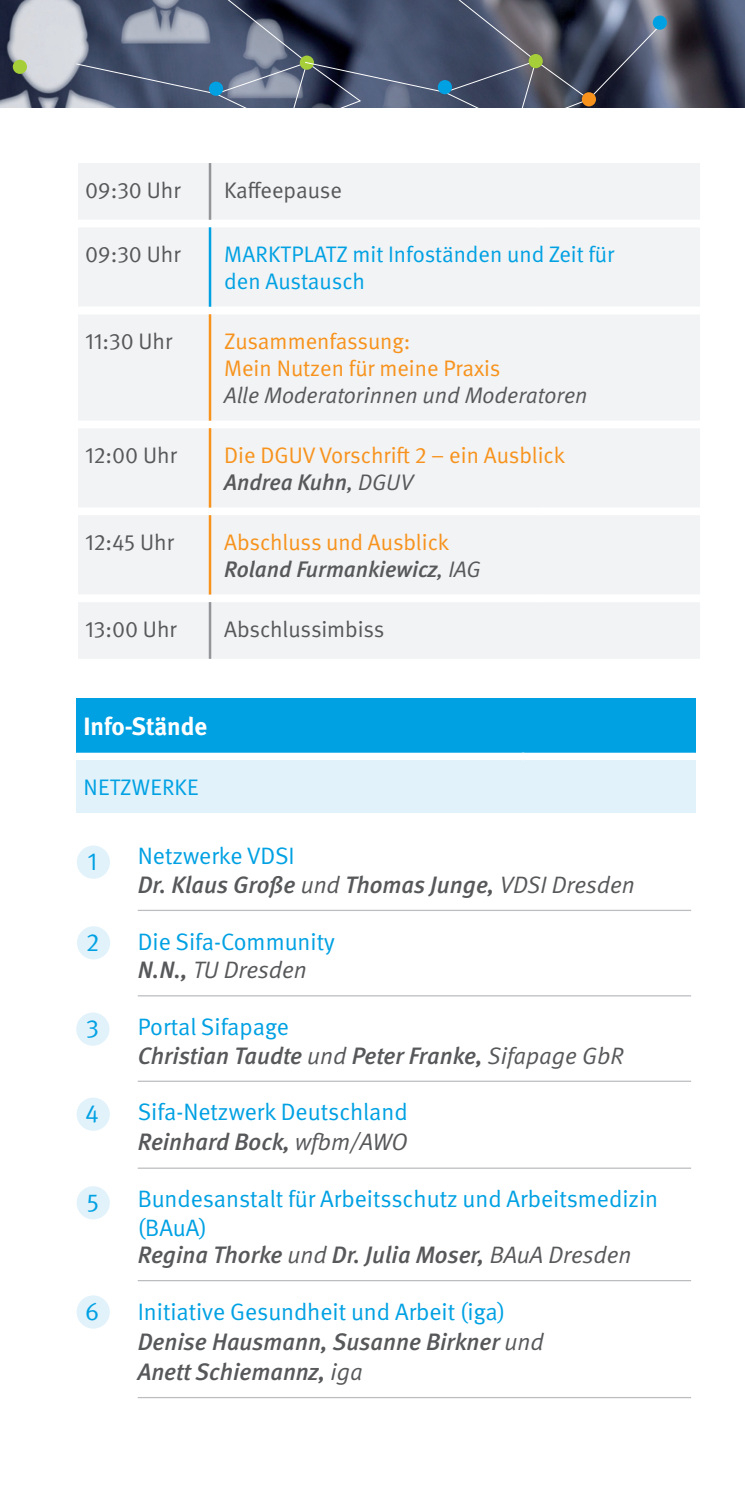
<style>
.page{position:relative;width:745px;height:1489px;background:#fff}
.page>*{position:absolute;margin:0;border:0;box-sizing:border-box;transform-origin:0 0}
._03_Tabellen_und_Gra{font:700 25px "DGUV Meta";color:#fff}
.t1{font:25px "DGUV Meta";color:#00a1e3}
.Text{font:23.75px/27.8px "DGUV Meta";color:#00a1e3}
.Text-2{font:italic 500 23.75px/28.5px "DGUV Meta";color:#57585a}
._03_Tabellen_und_Gra-2{font:22.5px/27px "DGUV Meta";color:#f7931d}
._03_Tabellen_und_Gra-3{font:22.5px "DGUV Meta";color:#57585a}
._03_Tabellen_und_Gra-4{font:22.5px "DGUV Meta";color:#00a1e3}
._03_Tabellen_und_Gra-5{font:italic 500 22.5px "DGUV Meta";color:#57585a}
._03_Tabellen_und_Gra-6{font:italic 22.5px "DGUV Meta";color:#57585a}
.s1{font-weight:400}
.s2{font-weight:400;font-style:normal;color:#00a1e3}
.s3{font-weight:500;font-style:italic;color:#57585a}
.s4{font-style:italic;color:#57585a}
</style>
<div class="page">
<div style="left:78px;top:163px;width:131px;height:495px;background:#f2f3f4"></div>
<div style="left:211px;top:163px;width:488px;height:495px;background:#f2f3f4"></div>
<svg style="left:78px;top:220px;width:621px;height:382px;fill:#f2f3f4"></svg>
<svg style="left:540px;top:220px;width:2px;height:7px"></svg>
<svg style="left:540px;top:307px;width:2px;height:7px"></svg>
<svg style="left:540px;top:420px;width:2px;height:8px"></svg>
<svg style="left:540px;top:507px;width:2px;height:8px"></svg>
<svg style="left:540px;top:594px;width:2px;height:8px"></svg>
<hr style="left:209px;top:314px;width:2px;height:106px;background:#f7931d">
<hr style="left:209px;top:428px;width:2px;height:79px;background:#f7931d">
<hr style="left:209px;top:515px;width:2px;height:79px;background:#f7931d">
<hr style="left:209px;top:227px;width:2px;height:80px;background:#00a1e3">
<hr style="left:209px;top:163px;width:2px;height:57px;background:#939598">
<hr style="left:209px;top:602px;width:2px;height:56px;background:#939598">
<svg style="left:0;top:107px;width:17px;height:1px"></svg>
<img style="left:0;top:0;width:744px;height:107px">
<div style="left:13px;top:60px;width:14px;height:14px;background:#a6ce39;border-radius:50%"></div>
<svg style="left:76px;top:0;width:583px;height:108px;background:#50596f"></svg>
<div style="left:437px;top:80px;width:14px;height:14px;background:#00a1e3;border-radius:50%"></div>
<div style="left:528px;top:54px;width:14px;height:14px;background:#a6ce39;border-radius:50%"></div>
<div style="left:652px;top:16px;width:14px;height:14px;background:#00a1e3;border-radius:50%"></div>
<div style="left:581px;top:92px;width:14px;height:14px;background:#f7931d;border-radius:50%"></div>
<div style="left:76px;top:698px;width:619px;height:54px;background:#00a1e3"></div>
<svg style="left:76px;top:752px;width:619px;height:61px"></svg>
<div style="left:76px;top:760px;width:619px;height:52px;background:#e1f2fb"></div>
<svg style="left:521px;top:752px;width:3px;height:8px"></svg>
<hr style="left:138px;top:1279px;width:552px;height:2px;background:#bcbdc0">
<hr style="left:138px;top:1396px;width:552px;height:1px;background:#bcbdc0">
<hr style="left:138px;top:909px;width:552px;height:2px;background:#bcbdc0">
<hr style="left:138px;top:995px;width:552px;height:1px;background:#bcbdc0">
<hr style="left:138px;top:1080px;width:552px;height:1px;background:#bcbdc0">
<hr style="left:138px;top:1167px;width:552px;height:1px;background:#bcbdc0">
<div style="left:77px;top:1295px;width:33px;height:33px;background:#e1f2fb;border-radius:50%"></div>
<div style="left:77px;top:1186px;width:33px;height:33px;background:#e1f2fb;border-radius:50%"></div>
<div style="left:77px;top:1097px;width:33px;height:33px;background:#e1f2fb;border-radius:50%"></div>
<div style="left:76px;top:1012px;width:33px;height:33px;background:#e1f2fb;border-radius:50%"></div>
<div style="left:77px;top:926px;width:33px;height:33px;background:#e1f2fb;border-radius:50%"></div>
<div style="left:77px;top:845px;width:33px;height:33px;background:#e1f2fb;border-radius:50%"></div>
<p class="_03_Tabellen_und_Gra-3" style="left:85px;top:177px;width:97px">09:30 Uhr</p>
<p class="_03_Tabellen_und_Gra-3" style="left:224px;top:177px;width:119px">Kaffeepause</p>
<p class="_03_Tabellen_und_Gra-3" style="left:85px;top:241px;width:97px">09:30 Uhr</p>
<p class="_03_Tabellen_und_Gra-4" style="left:224px;top:241px;width:391px">MARKTPLATZ mit Infoständen und Zeit für</p>
<p class="_03_Tabellen_und_Gra-4" style="left:224px;top:268px;width:142px">den Austausch</p>
<p class="_03_Tabellen_und_Gra-3" style="left:85px;top:328px;width:89px">11:30 Uhr</p>
<p class="_03_Tabellen_und_Gra-2" style="left:224px;top:328px;width:277px">Zusammenfassung:<br>Mein Nutzen für meine Praxis</p>
<p class="_03_Tabellen_und_Gra-6" style="left:224px;top:382px;width:364px">Alle Moderatorinnen und Moderatoren</p>
<p class="_03_Tabellen_und_Gra-3" style="left:85px;top:442px;width:93px">12:00 Uhr</p>
<p class="_03_Tabellen_und_Gra-2" style="left:224px;top:442px;width:342px">Die DGUV Vorschrift 2 – ein Ausblick</p>
<p class="_03_Tabellen_und_Gra-5" style="left:224px;top:468px;width:190px">Andrea Kuhn<span class="s1">, DGUV</span></p>
<p class="_03_Tabellen_und_Gra-3" style="left:85px;top:529px;width:90px">12:45 Uhr</p>
<p class="_03_Tabellen_und_Gra-2" style="left:224px;top:529px;width:226px">Abschluss und Ausblick</p>
<p class="_03_Tabellen_und_Gra-5" style="left:224px;top:555px;width:258px">Roland Furmankiewicz<span class="s1">, IAG</span></p>
<p class="_03_Tabellen_und_Gra-3" style="left:85px;top:616px;width:93px">13:00 Uhr</p>
<p class="_03_Tabellen_und_Gra-3" style="left:224px;top:616px;width:161px">Abschlussimbiss</p>
<p class="_03_Tabellen_und_Gra" style="left:83px;top:711px;width:125px">Info-Stände</p>
<p class="_03_Tabellen_und_Gra-4" style="left:83px;top:774px;width:117px">NETZWERKE</p>
<p class="t1" style="left:87px;top:846px;width:11px">1</p>
<p class="t1" style="left:86px;top:928px;width:15px">2</p>
<p class="t1" style="left:86px;top:1014px;width:14px">3</p>
<p class="t1" style="left:85px;top:1098px;width:15px">4</p>
<p class="t1" style="left:87px;top:1187px;width:13px">5</p>
<p class="t1" style="left:85px;top:1296px;width:16px">6</p>
<p class="Text-2" style="left:138px;top:842px;width:498px"><span class="s2">Netzwerke VDSI<br></span>Dr. Klaus Große <span class="s1">und</span> Thomas Junge, <span class="s1">VDSI Dresden</span></p>
<p class="Text" style="left:138px;top:927px;width:198px;line-height:28.5px">Die Sifa-Community<br><span class="s3">N.N.,</span> <span class="s4">TU Dresden</span></p>
<p class="Text-2" style="left:138px;top:1013px;width:486px"><span class="s2">Portal Sifapage<br></span>Christian Taudte <span class="s1">und</span> Peter Franke, <span class="s1">Sifapage GbR</span></p>
<p class="Text" style="left:138px;top:1097px;width:271px;line-height:30px">Sifa-Netzwerk Deutschland<br><span class="s3">Reinhard Bock,</span> <span class="s4">wfbm/AWO</span></p>
<p class="Text" style="left:138px;top:1185px;width:521px">Bundesanstalt für Arbeitsschutz und Arbeitsmedizin (BAuA)<br><span class="s3">Regina Thorke</span> <span class="s4">und</span> <span class="s3">Dr. Julia Moser,</span> <span class="s4">BAuA Dresden</span></p>
<p class="Text" style="left:138px;top:1298px;width:369px">Initiative Gesundheit und Arbeit (iga)</p>
<p class="Text-2" style="left:138px;top:1327px;width:407px;line-height:30px">Denise Hausmann, Susanne Birkner <span class="s1">und<br></span>Anett Schiemannz, <span class="s1">iga</span></p>
</div>
